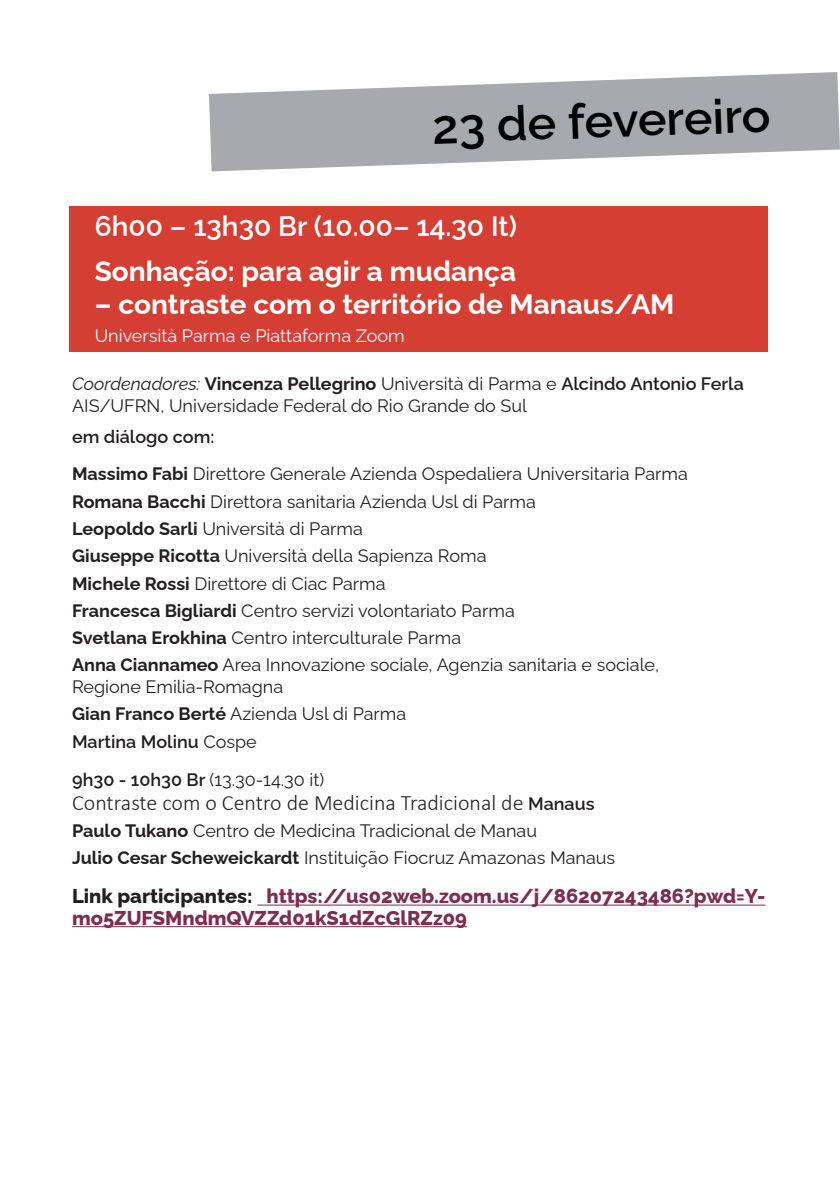
<style>
.page{position:relative;width:840px;height:1191px;background:#fff}
.page>*{position:absolute;margin:0;border:0;box-sizing:border-box;transform-origin:0 0}
.t1{font:600 48px "Raleway";color:#000}
.t2{font:700 28px "Raleway";color:#fff}
.t3{font:600 28px "Raleway";color:#fff}
.t4{font:300 22px "Calibri";color:#231f20}
.t5{font:800 20px/21.6px "Raleway";color:#7d2d4d}
.t6{font:18px/27.2px "Raleway";color:#231f20}
.t7{font:18px "Raleway";color:#fff}
.s1{font-style:italic}
.s2{font-weight:700}
.s3{font-weight:600}
.s4{font-family:"Raleway";font-weight:600;font-size:18px}
.s5{color:#231f20}
</style>
<div class="page">
<div style="left:70px;top:206px;width:697px;height:146px;background:#d53f33"></div>
<svg style="left:209px;top:72px;width:630px;height:99px;fill:#a8a9ad"></svg>
<hr style="left:257px;top:904px;width:508px;height:1px;background:#7d2d4d">
<hr style="left:72px;top:926px;width:395px;height:1px;background:#7d2d4d">
<h1 class="t1" style="left:431px;top:88px;width:339px;rotate:-2deg">23 de fevereiro</h1>
<h2 class="t3" style="left:95px;top:203px;width:423px">6h00 – 13h30 Br (10.00– 14.30 It)</h2>
<h2 class="t2" style="left:95px;top:248px;width:422px">Sonhação: para agir a mudança</h2>
<h2 class="t2" style="left:95px;top:282px;width:581px">– contraste com o território de Manaus/AM</h2>
<p class="t7" style="left:95px;top:321px;width:311px">Università Parma e Piattaforma Zoom</p>
<p class="t6" style="left:72px;top:371px;width:673px;line-height:21.6px"><span class="s1">Coordenadores:</span> <span class="s2">Vincenza Pellegrino</span> Università di Parma e <span class="s3">Alcindo Antonio Ferla<br></span>AIS/UFRN, Universidade Federal do Rio Grande do Sul</p>
<p class="t6" style="left:72px;top:415px;width:617px;line-height:37.6px"><span class="s3">em diálogo com:<br></span><span class="s2">Massimo Fabi</span> Direttore Generale Azienda Ospedaliera Universitaria Parma</p>
<p class="t6" style="left:72px;top:486px;width:588px"><span class="s2">Romana Bacchi</span> Direttora sanitaria Azienda Usl di Parma<br><span class="s2">Leopoldo Sarli</span> Università di Parma<br><span class="s2">Giuseppe Ricotta</span> Università della Sapienza Roma<br><span class="s2">Michele Rossi</span> Direttore di Ciac Parma<br><span class="s2">Francesca Bigliardi</span> Centro servizi volontariato Parma<br><span class="s2">Svetlana Erokhina</span> Centro interculturale Parma<br><span class="s2">Anna Ciannameo</span> Area Innovazione sociale, Agenzia sanitaria e sociale,</p>
<p class="t6" style="left:72px;top:671px;width:335px">Regione Emilia-Romagna<br><span class="s2">Gian Franco Berté</span> Azienda Usl di Parma<br><span class="s3">Martina Molinu</span> Cospe</p>
<p class="t6" style="left:72px;top:764px;width:253px"><span class="s3">9h30 - 10h30 Br</span> (13.30-14.30 it)</p>
<p class="t4" style="left:72px;top:789px;width:523px">Contraste com o Centro de Medicina Tradicional de <span class="s4">Manaus</span></p>
<p class="t6" style="left:72px;top:815px;width:544px"><span class="s2">Paulo Tukano</span> Centro de Medicina Tradicional de Manau<br><span class="s2">Julio Cesar Scheweickardt</span> Instituição Fiocruz Amazonas Manaus</p>
<p class="t5" style="left:72px;top:883px;width:694px"><span class="s5">Link participantes:</span> https://us02web.zoom.us/j/86207243486?pwd=Y&shy;mo5ZUFSMndmQVZZd01kS1dZcGlRZz09</p>
</div>
